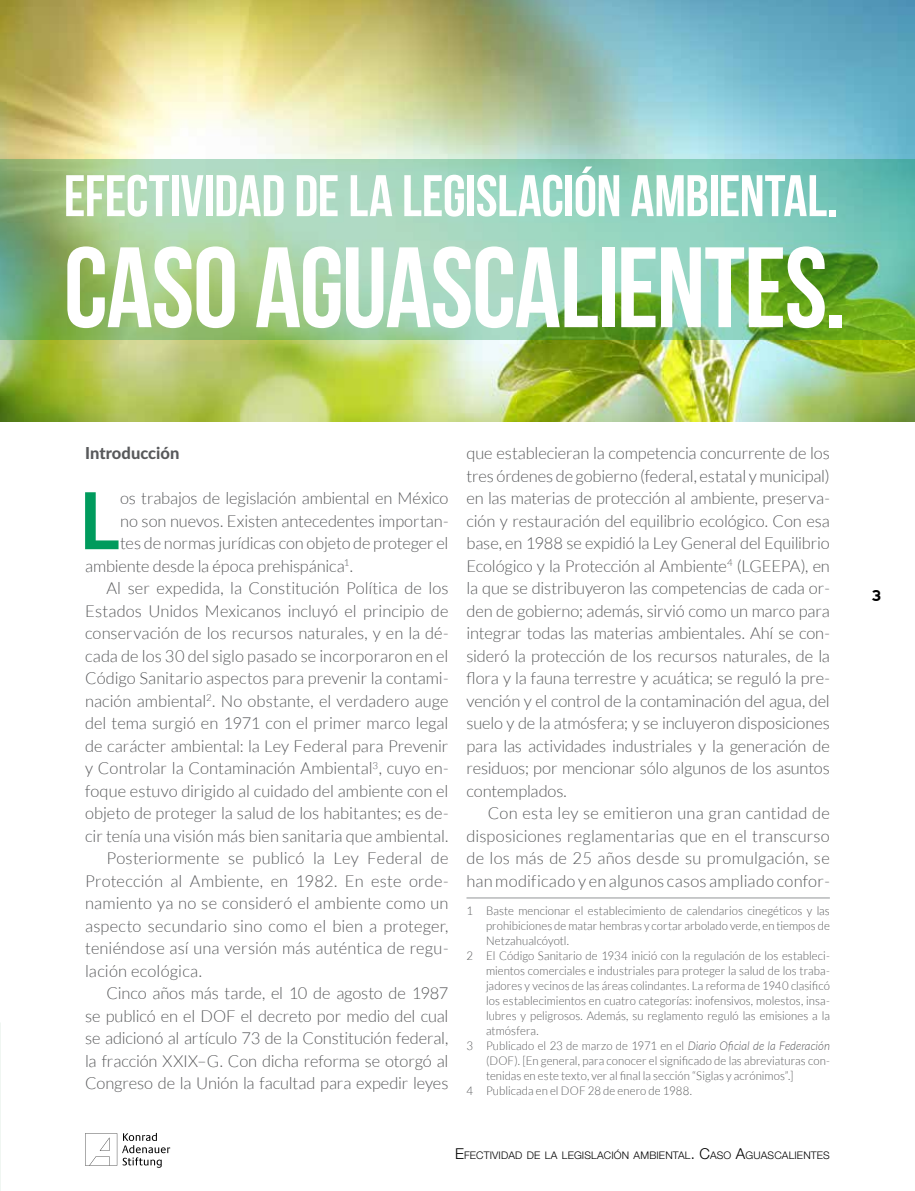
<style>
.page{position:relative;width:915px;height:1191px;background:#fff}
.page>*{position:absolute;margin:0;border:0;box-sizing:border-box;transform-origin:0 0}
.t1{font:700 114px "Bebas Neue";letter-spacing:-.01em;color:#fff}
.t2{font:700 78.75px "Lato";color:#009b5d}
.t3{font:700 58.5px "Bebas Neue";letter-spacing:-.01em;color:#fff}
.t4{font:300 16.5px/22.5px "Lato";color:#58595b;text-align:justify}
.t5{font:800 16.5px "Lato";color:#58595b}
.t6{font:700 15px "nevis";color:#000}
.t7{font:300 12px "Lato";letter-spacing:.005em;color:#58595b;scale:.95 1}
.t8{font:300 10.5px "Helvetica Neue LT Std";letter-spacing:.015em;color:#000}
.s1{font-style:italic}
.s2{font-size:15px}
</style>
<div class="page">
<hr style="left:466px;top:897px;width:363px;height:1px;background:#939598">
<img style="left:0;top:0;width:914px;height:421px">
<svg style="left:0;top:159px;width:914px;height:181px"></svg>
<svg style="left:85px;top:1132px;width:85px;height:35px"></svg>
<h3 class="t3" style="left:64px;top:164px;width:775px">EFECTIVIDAD DE LA LEGISLACIÓN AMBIENTAL.</h3>
<h1 class="t1" style="left:64px;top:225px;width:783px">CASO AGUASCALIENTES.</h1>
<p class="t5" style="left:85px;top:441px;width:96px">Introducción</p>
<h2 class="t2" style="left:79px;top:475px;width:42px">L</h2>
<p class="t4" style="left:120px;top:487px;width:330px">os trabajos de legislación ambiental en México</p>
<p class="t4" style="left:120px;top:509px;width:330px">no son nuevos. Existen antecedentes importan-</p>
<p class="t4" style="left:120px;top:532px;width:330px">tes de normas jurídicas con objeto de proteger el</p>
<p class="t4" style="left:85px;top:554px;width:269px">ambiente desde la época prehispánica<sup>1</sup>.</p>
<p class="t4" style="left:106px;top:577px;width:343px">Al ser expedida, la Constitución Política de los</p>
<p class="t4" style="left:85px;top:599px;width:365px">Estados Unidos Mexicanos incluyó el principio de</p>
<p class="t4" style="left:85px;top:622px;width:365px">conservación de los recursos naturales, y en la dé-</p>
<p class="t4" style="left:85px;top:644px;width:365px">cada de los 30 del siglo pasado se incorporaron en el</p>
<p class="t4" style="left:85px;top:667px;width:365px">Código Sanitario aspectos para prevenir la contami-</p>
<p class="t4" style="left:85px;top:689px;width:365px">nación ambiental<sup>2</sup>. No obstante, el verdadero auge</p>
<p class="t4" style="left:85px;top:712px;width:365px">del tema surgió en 1971 con el primer marco legal</p>
<p class="t4" style="left:85px;top:734px;width:365px">de carácter ambiental: la Ley Federal para Prevenir</p>
<p class="t4" style="left:85px;top:757px;width:365px">y Controlar la Contaminación Ambiental<sup>3</sup>, cuyo en-</p>
<p class="t4" style="left:85px;top:779px;width:365px">foque estuvo dirigido al cuidado del ambiente con el</p>
<p class="t4" style="left:85px;top:802px;width:365px">objeto de proteger la salud de los habitantes; es de-</p>
<p class="t4" style="left:85px;top:824px;width:365px">cir tenía una visión más bien sanitaria que ambiental.</p>
<p class="t4" style="left:106px;top:847px;width:343px">Posteriormente se publicó la Ley Federal de</p>
<p class="t4" style="left:85px;top:869px;width:365px">Protección al Ambiente, en 1982. En este orde-</p>
<p class="t4" style="left:85px;top:892px;width:365px">namiento ya no se consideró el ambiente como un</p>
<p class="t4" style="left:85px;top:914px;width:364px">aspecto secundario sino como el bien a proteger,</p>
<p class="t4" style="left:85px;top:937px;width:365px">teniéndose así una versión más auténtica de regu-</p>
<p class="t4" style="left:85px;top:959px;width:118px">lación ecológica.</p>
<p class="t4" style="left:106px;top:982px;width:343px">Cinco años más tarde, el 10 de agosto de 1987</p>
<p class="t4" style="left:85px;top:1004px;width:365px">se publicó en el DOF el decreto por medio del cual</p>
<p class="t4" style="left:85px;top:1027px;width:364px">se adicionó al artículo 73 de la Constitución federal,</p>
<p class="t4" style="left:85px;top:1049px;width:365px">la fracción XXIX–G. Con dicha reforma se otorgó al</p>
<p class="t4" style="left:85px;top:1072px;width:365px">Congreso de la Unión la facultad para expedir leyes</p>
<p class="t4" style="left:466px;top:442px;width:365px">que establecieran la competencia concurrente de los tres órdenes de gobierno (federal, estatal y municipal) en las materias de protección al ambiente, preserva&shy;ción y restauración del equilibrio ecológico. Con esa base, en 1988 se expidió la Ley General del Equilibrio Ecológico y la Protección al Ambiente<sup>4</sup> (LGEEPA), en la que se distribuyeron las competencias de cada or&shy;den de gobierno; además, sirvió como un marco para integrar todas las materias ambientales. Ahí se con&shy;sideró la protección de los recursos naturales, de la flora y la fauna terrestre y acuática; se reguló la pre&shy;vención y el control de la contaminación del agua, del suelo y de la atmósfera; y se incluyeron disposiciones para las actividades industriales y la generación de residuos; por mencionar sólo algunos de los asuntos contemplados.</p>
<p class="t4" style="left:466px;top:802px;width:365px;text-indent:21px">Con esta ley se emitieron una gran cantidad de disposiciones reglamentarias que en el transcurso de los más de 25 años desde su promulgación, se han modificado y en algunos casos ampliado confor-</p>
<p class="t7" style="left:466px;top:904px;width:384px">1 Baste mencionar el establecimiento de calendarios cinegéticos y las</p>
<p class="t7" style="left:486px;top:919px;width:363px">prohibiciones de matar hembras y cortar arbolado verde, en tiempos de</p>
<p class="t7" style="left:486px;top:934px;width:89px">Netzahualcóyotl.</p>
<p class="t7" style="left:466px;top:949px;width:384px">2 El Código Sanitario de 1934 inició con la regulación de los estableci-</p>
<p class="t7" style="left:486px;top:964px;width:363px">mientos comerciales e industriales para proteger la salud de los traba-</p>
<p class="t7" style="left:486px;top:979px;width:363px">jadores y vecinos de las áreas colindantes. La reforma de 1940 clasificó</p>
<p class="t7" style="left:486px;top:994px;width:363px">los establecimientos en cuatro categorías: inofensivos, molestos, insa-</p>
<p class="t7" style="left:486px;top:1009px;width:363px">lubres y peligrosos. Además, su reglamento reguló las emisiones a la</p>
<p class="t7" style="left:486px;top:1024px;width:57px">atmósfera.</p>
<p class="t7" style="left:466px;top:1039px;width:384px">3 Publicado el 23 de marzo de 1971 en el <span class="s1">Diario Oficial de la Federación</span></p>
<p class="t7" style="left:486px;top:1054px;width:363px">(DOF). [En general, para conocer el significado de las abreviaturas con-</p>
<p class="t7" style="left:486px;top:1069px;width:325px">tenidas en este texto, ver al final la sección “Siglas y acrónimos”.]</p>
<p class="t7" style="left:466px;top:1084px;width:239px">4 Publicada en el DOF 28 de enero de 1988.</p>
<p class="t8" style="left:455px;top:1149px;width:376px"><span class="s2">E</span>FECTIVIDAD DE LA LEGISLACIÓN AMBIENTAL<span class="s2">. C</span>ASO <span class="s2">A</span>GUASCALIENTES</p>
<p class="t6" style="left:871px;top:587px;width:12px">3</p>
</div>
